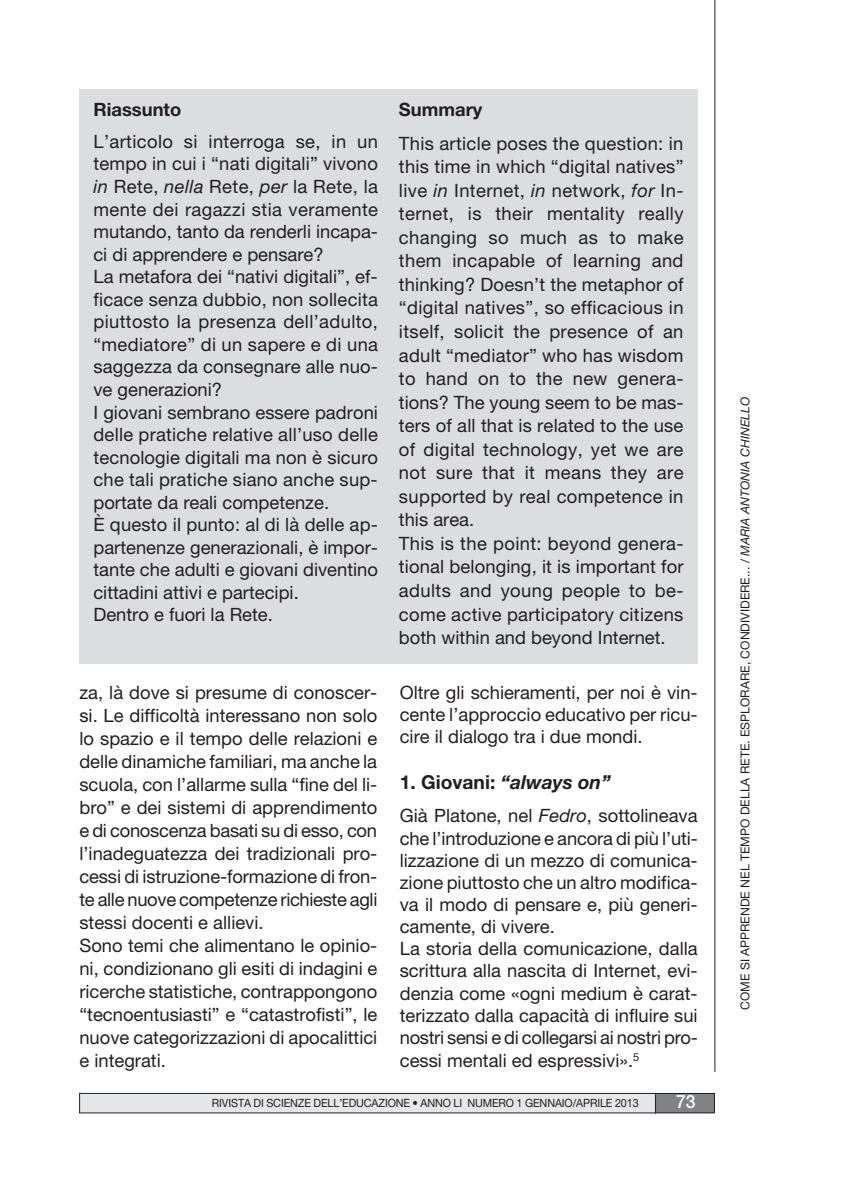
<style>
.page{position:relative;width:844px;height:1191px;background:#fff}
.page>*{position:absolute;margin:0;border:0;box-sizing:border-box;transform-origin:0 0}
.t1{font:700 19.25px "Helvetica Neue LT Pro";color:#231f20}
.t2{font:18.38px/22.6px "Helvetica Neue LT Pro";color:#231f20}
.t3{font:18.38px/23.6px "Helvetica Neue LT Pro";letter-spacing:.02em;color:#231f20}
.t4{font:500 18.38px "Helvetica Neue LT Pro";color:#fff;scale:.95 1}
.t5{font:12.25px "Helvetica Neue LT Pro";color:#231f20}
.t6{font:11.38px "Helvetica Neue LT Pro";letter-spacing:-.01em;color:#231f20;scale:.95 1}
.s1{font-weight:700}
.s2{font-style:italic}
</style>
<div class="page">
<div style="left:79px;top:89px;width:618px;height:574px;background:#dcdddf"></div>
<div style="left:655px;top:1093px;width:59px;height:20px;background:#808285"></div>
<div style="left:654px;top:1093px;width:60px;height:20px;border:1px solid #231f20"></div>
<div style="left:80px;top:1093px;width:575px;height:20px;background:#e6e7e9"></div>
<div style="left:79px;top:1093px;width:576px;height:20px;border:1px solid #231f20"></div>
<hr style="left:714px;top:0;width:1px;height:1071px;background:#231f20">
<p class="t3" style="left:93px;top:96px;width:286px;line-height:31.3px"><span class="s1">Riassunto<br></span>L’articolo si interroga se, in un</p>
<p class="t2" style="left:93px;top:154px;width:286px">tempo in cui i “nati digitali” vivono <span class="s2">in</span> Rete, <span class="s2">nella</span> Rete, <span class="s2">per</span> la Rete, la mente dei ragazzi stia veramente mutando, tanto da renderli incapa&shy;ci di apprendere e pensare?<br>La metafora dei “nativi digitali”, ef&shy;ficace senza dubbio, non sollecita piuttosto la presenza dell’adulto, “mediatore” di un sapere e di una saggezza da consegnare alle nuo&shy;ve generazioni?<br>I giovani sembrano essere padroni delle pratiche relative all’uso delle tecnologie digitali ma non è sicuro che tali pratiche siano anche sup&shy;portate da reali competenze.<br>È questo il punto: al di là delle ap&shy;partenenze generazionali, è impor&shy;tante che adulti e giovani diventino cittadini attivi e partecipi.<br>Dentro e fuori la Rete.</p>
<p class="t2" style="left:399px;top:95px;width:286px;line-height:33.2px"><span class="s1">Summary<br></span>This article poses the question: in</p>
<p class="t3" style="left:399px;top:157px;width:286px">this time in which “digital natives” live <span class="s2">in</span> Internet, <span class="s2">in</span> network, <span class="s2">for</span> In&shy;ternet, is their mentality really changing so much as to make them incapable of learning and thinking? Doesn’t the metaphor of “digital natives”, so efficacious in itself, solicit the presence of an adult “mediator” who has wisdom to hand on to the new genera&shy;tions? The young seem to be mas&shy;ters of all that is related to the use of digital technology, yet we are not sure that it means they are supported by real competence in this area.<br>This is the point: beyond genera&shy;tional belonging, it is important for adults and young people to be&shy;come active participatory citizens both within and beyond Internet.</p>
<p class="t2" style="left:79px;top:682px;width:299px">za, là dove si presume di conoscer&shy;si. Le difficoltà interessano non solo lo spazio e il tempo delle relazioni e delle dinamiche familiari, ma anche la scuola, con l’allarme sulla “fine del li&shy;bro” e dei sistemi di apprendimento e di conoscenza basati su di esso, con l’inadeguatezza dei tradizionali pro&shy;cessi di istruzione-formazione di fron&shy;te alle nuove competenze richieste agli stessi docenti e allievi.<br>Sono temi che alimentano le opinio&shy;ni, condizionano gli esiti di indagini e ricerche statistiche, contrappongono “tecnoentusiasti” e “catastrofisti”, le nuove categorizzazioni di apocalittici e integrati.</p>
<p class="t2" style="left:399px;top:683px;width:299px;line-height:22.1px;text-align:justify">Oltre gli schieramenti, per noi è vin&shy;cente l’approccio educativo per ricu&shy;cire il dialogo tra i due mondi.</p>
<p class="t1" style="left:399px;top:775px;width:212px">1. Giovani: <span class="s2">“always on”</span></p>
<p class="t2" style="left:399px;top:806px;width:299px">Già Platone, nel <span class="s2">Fedro</span>, sottolineava che l’introduzione e ancora di più l’uti&shy;lizzazione di un mezzo di comunica&shy;zione piuttosto che un altro modifica&shy;va il modo di pensare e, più generi&shy;camente, di vivere.<br>La storia della comunicazione, dalla scrittura alla nascita di Internet, evi&shy;denzia come «ogni medium è carat&shy;terizzato dalla capacità di influire sui nostri sensi e di collegarsi ai nostri pro&shy;cessi mentali ed espressivi».<sup>5</sup></p>
<p class="t6" style="left:212px;top:1098px;width:450px">RIVISTA DI SCIENZE DELL’EDUCAZIONE • ANNO LI NUMERO 1 GENNAIO/APRILE 2013</p>
<p class="t4" style="left:676px;top:1095px;width:22px">73</p>
<p class="t5" style="left:740px;top:1010px;width:615px;rotate:-90deg">COME SI APPRENDE NEL TEMPO DELLA RETE. ESPLORARE, CONDIVIDERE... / <span class="s2">MARIA ANTONIA CHINELLO</span></p>
</div>
